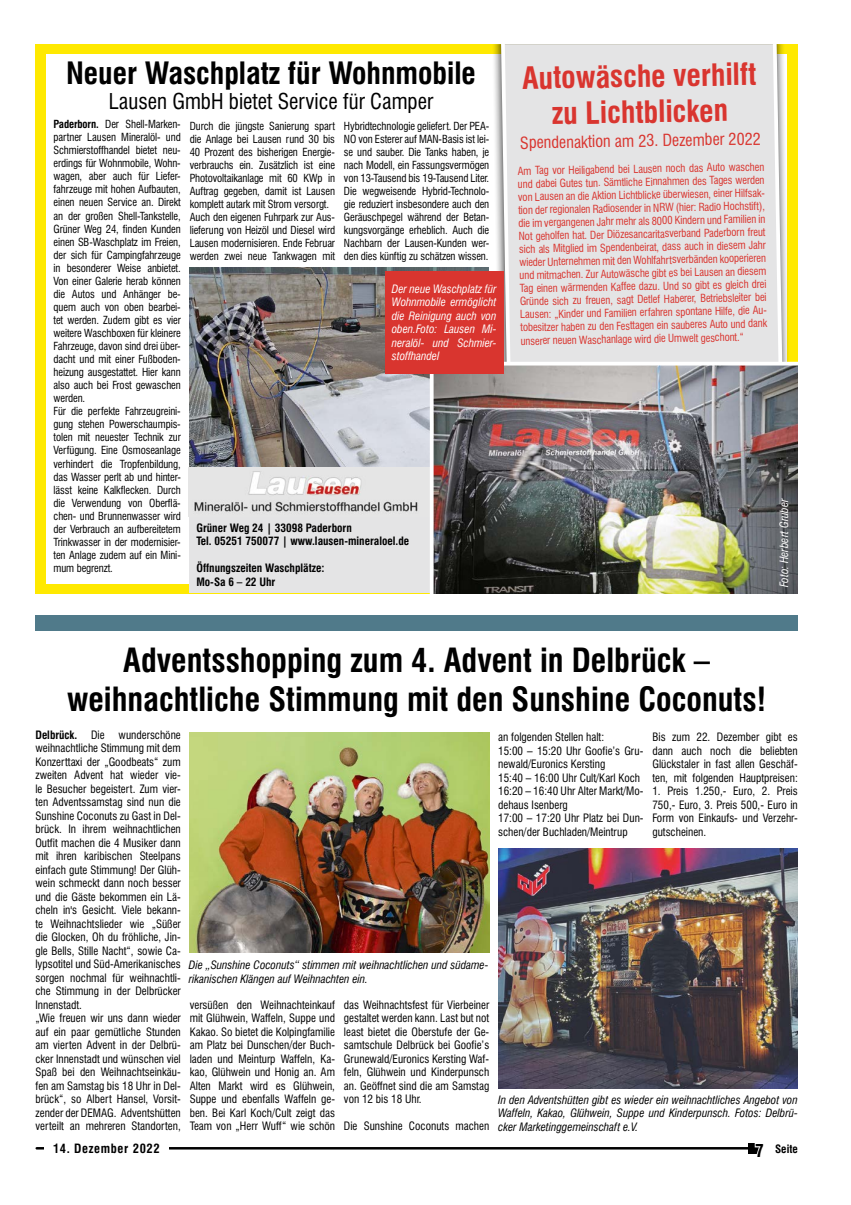
<style>
.page{position:relative;width:851px;height:1205px;background:#fff}
.page>*{position:absolute;margin:0;border:0;box-sizing:border-box;transform-origin:0 0}
.t1{font:700 condensed 32.5px/39.5px "Swiss 721 BT";color:#000;text-align:center}
.t2{font:700 condensed 30px/36px "Swiss 721 BT";color:#d9352f;text-align:center}
.t3{font:700 condensed 30px "Swiss 721 BT";color:#000}
.t4{font:condensed 21.25px "Swiss 721 BT";color:#000}
.t5{font:condensed 16.25px "Swiss 721 BT";color:#d9352f}
.t6{font:700 condensed 12.5px "Swiss 721 BT";letter-spacing:.05em;color:#000}
.t7{font:condensed 11.25px/13.5px "Swiss 721 BT";color:#000;text-align:justify}
.t8{font:italic condensed 11.25px/13.5px "Swiss 721 BT";color:#000}
.t9{font:italic condensed 11.25px/13.5px "Swiss 721 BT";color:#fff;text-align:justify}
.t10{font:700 condensed 11.25px/13.5px "Swiss 721 BT";color:#000}
.t11{font:condensed 10.88px/13px "Swiss 721 BT";letter-spacing:-.01em;color:#000}
.t12{font:condensed 10.88px/13.1px "Swiss 721 BT";color:#d9352f}
.s1{font-weight:700}
.s2{font-size:17.5px;color:#fff}
</style>
<div class="page">
<hr style="left:37px;top:1147px;width:716px;height:2px;background:#000">
<div style="left:748px;top:1143px;width:10px;height:10px;background:#000"></div>
<div style="left:44px;top:1136px;width:124px;height:24px;background:#fff"></div>
<div style="left:35px;top:615px;width:762px;height:15px;background:#507a8a"></div>
<img style="left:190px;top:733px;width:299px;height:219px">
<img style="left:498px;top:848px;width:299px;height:241px">
<div style="left:35px;top:44px;width:762px;height:549px;background:#ffe900"></div>
<div style="left:46px;top:54px;width:740px;height:529px;background:#fff"></div>
<img style="left:189px;top:267px;width:299px;height:201px">
<div style="left:189px;top:515px;width:241px;height:78px;background:#e4e4e5"></div>
<svg style="left:494px;top:44px;width:298px;height:318px"></svg>
<div style="left:499px;top:44px;width:285px;height:318px;background:#e4e4e5"></div>
<img style="left:189px;top:468px;width:241px;height:47px">
<img style="left:430px;top:362px;width:367px;height:231px">
<div style="left:384px;top:271px;width:119px;height:103px;background:#d9352f"></div>
<h2 class="t3" style="left:66px;top:55px;width:411px">Neuer Waschplatz für Wohnmobile</h2>
<h3 class="t4" style="left:109px;top:89px;width:326px">Lausen GmbH bietet Service für Camper</h3>
<p class="t11" style="left:54px;top:118px;width:129px"><span class="s1">Paderborn.</span> Der Shell-Marken&shy;partner Lausen Mineralöl- und<br>Schmierstoffhandel bietet neu&shy;erdings für Wohnmobile, Wohn&shy;wagen, aber auch für Liefer&shy;fahrzeuge mit hohen Aufbauten, einen neuen Service an. Direkt an der großen Shell-Tankstelle,<br>Grüner Weg 24, finden Kunden einen SB-Waschplatz im Freien, der sich für Campingfahrzeuge in besonderer Weise anbietet.<br>Von einer Galerie herab können die Autos und Anhänger be&shy;quem auch von oben bearbei&shy;tet werden. Zudem gibt es vier weitere Waschboxen für kleinere<br>Fahrzeuge, davon sind drei über&shy;dacht und mit einer Fußboden&shy;heizung ausgestattet. Hier kann also auch bei Frost gewaschen werden.<br>Für die perfekte Fahrzeugreini&shy;gung stehen Powerschaumpis&shy;tolen mit neuester Technik zur<br>Verfügung. Eine Osmoseanlage verhindert die Tropfenbildung, das Wasser perlt ab und hinter&shy;lässt keine Kalkflecken. Durch die Verwendung von Oberflä&shy;chen- und Brunnenwasser wird der Verbrauch an aufbereitetem<br>Trinkwasser in der modernisier&shy;ten Anlage zudem auf ein Mini&shy;mum begrenzt.</p>
<p class="t11" style="left:190px;top:119px;width:147px">Durch die jüngste Sanierung spart die Anlage bei Lausen rund 30 bis 40 Prozent des bisherigen Energie&shy;verbrauchs ein. Zusätzlich ist eine Photovoltaikanlage mit 60 KWp in Auftrag gegeben, damit ist Lausen komplett autark mit Strom versorgt.<br>Auch den eigenen Fuhrpark zur Aus&shy;lieferung von Heizöl und Diesel wird Lausen modernisieren. Ende Februar werden zwei neue Tankwagen mit</p>
<p class="t11" style="left:344px;top:119px;width:147px;text-align:justify">Hybridtechnologie geliefert. Der PEA-NO von Esterer auf MAN-Basis ist lei&shy;se und sauber. Die Tanks haben, je nach Modell, ein Fassungsvermögen von 13-Tausend bis 19-Tausend Liter.<br>Die wegweisende Hybrid-Technolo&shy;gie reduziert insbesondere auch den Geräuschpegel während der Betan&shy;kungsvorgänge erheblich. Auch die Nachbarn der Lausen-Kunden wer&shy;den dies künftig zu schätzen wissen.</p>
<p class="t9" style="left:392px;top:282px;width:106px">Der neue Waschplatz für Wohnmobile ermöglicht die Reinigung auch von oben.Foto: Lausen Mi&shy;neralöl- und Schmier&shy;stoffhandel</p>
<p class="t10" style="left:196px;top:521px;width:214px">Grüner Weg 24 | 33098 Paderborn<br>Tel. 05251 750077 | www.lausen-mineraloel.de</p>
<p class="t10" style="left:196px;top:562px;width:129px">Öffnungszeiten Waschplätze:<br>Mo-Sa 6 – 22 Uhr</p>
<h2 class="t2" style="left:522px;top:60px;width:235px;rotate:-1deg">Autowäsche verhilft zu Lichtblicken</h2>
<h3 class="t5" style="left:520px;top:133px;width:242px;rotate:-1deg">Spendenaktion am 23. Dezember 2022</h3>
<p class="t12" style="left:517px;top:164px;width:250px;rotate:-1deg">Am Tag vor Heiligabend bei Lausen noch das Auto waschen und dabei Gutes tun. Sämtliche Einnahmen des Tages werden von Lausen an die Aktion Lichtblicke überwiesen, einer Hilfsak&shy;tion der regionalen Radiosender in NRW (hier: Radio Hochstift), die im vergangenen Jahr mehr als 8000 Kindern und Familien in Not geholfen hat. Der Diözesancaritasverband Paderborn freut sich als Mitglied im Spendenbeirat, dass auch in diesem Jahr wieder Unternehmen mit den Wohlfahrtsverbänden kooperieren und mitmachen. Zur Autowäsche gibt es bei Lausen an diesem Tag einen wärmenden Kaffee dazu. Und so gibt es gleich drei Gründe sich zu freuen, sagt Detlef Haberer, Betriebsleiter bei Lausen: „Kinder und Familien erfahren spontane Hilfe, die Au&shy;tobesitzer haben zu den Festtagen ein sauberes Auto und dank unserer neuen Waschanlage wird die Umwelt geschont.“</p>
<p class="t9" style="left:777px;top:587px;width:91px;rotate:-90deg">Foto: Herbert Gruber</p>
<h1 class="t1" style="left:67px;top:640px;width:700px">Adventsshopping zum 4. Advent in Delbrück – weihnachtliche Stimmung mit den Sunshine Coconuts!</h1>
<p class="t7" style="left:35px;top:728px;width:147px;text-align:left"><span class="s1">Delbrück.</span> Die wunderschöne weihnachtliche Stimmung mit dem<br>Konzerttaxi der „Goodbeats“ zum zweiten Advent hat wieder vie&shy;le Besucher begeistert. Zum vier&shy;ten Adventssamstag sind nun die<br>Sunshine Coconuts zu Gast in Del&shy;brück. In ihrem weihnachtlichen<br>Outfit machen die 4 Musiker dann mit ihren karibischen Steelpans einfach gute Stimmung! Der Glüh&shy;wein schmeckt dann noch besser und die Gäste bekommen ein Lä&shy;cheln in's Gesicht. Viele bekann&shy;te Weihnachtslieder wie „Süßer die Glocken, Oh du fröhliche, Jin&shy;gle Bells, Stille Nacht“, sowie Ca&shy;lypsotitel und Süd-Amerikanisches sorgen nochmal für weihnachtli&shy;che Stimmung in der Delbrücker<br>Innenstadt.<br>„Wie freuen wir uns dann wieder auf ein paar gemütliche Stunden am vierten Advent in der Delbrü&shy;cker Innenstadt und wünschen viel<br>Spaß bei den Weihnachtseinkäu&shy;fen am Samstag bis 18 Uhr in Del&shy;brück“, so Albert Hansel, Vorsit&shy;zender der DEMAG. Adventshütten verteilt an mehreren Standorten,</p>
<p class="t7" style="left:498px;top:730px;width:147px;text-align:left">an folgenden Stellen halt:<br>15:00 – 15:20 Uhr Goofie’s Gru&shy;newald/Euronics Kersting<br>15:40 – 16:00 Uhr Cult/Karl Koch<br>16:20 – 16:40 Uhr Alter Markt/Mo&shy;dehaus Isenberg<br>17:00 – 17:20 Uhr Platz bei Dun&shy;schen/der Buchladen/Meintrup</p>
<p class="t7" style="left:652px;top:730px;width:147px">Bis zum 22. Dezember gibt es dann auch noch die beliebten Glückstaler in fast allen Geschäf&shy;ten, mit folgenden Hauptpreisen:</p>
<p class="t7" style="left:652px;top:784px;width:147px">1. Preis 1.250,- Euro, 2. Preis 750,- Euro, 3. Preis 500,- Euro in Form von Einkaufs- und Verzehr&shy;gutscheinen.</p>
<p class="t8" style="left:189px;top:958px;width:301px">Die „Sunshine Coconuts“ stimmen mit weihnachtlichen und südame&shy;rikanischen Klängen auf Weihnachten ein.</p>
<p class="t7" style="left:190px;top:998px;width:147px">versüßen den Weihnachteinkauf mit Glühwein, Waffeln, Suppe und Kakao. So bietet die Kolpingfamilie am Platz bei Dunschen/der Buch&shy;laden und Meinturp Waffeln, Ka&shy;kao, Glühwein und Honig an. Am Alten Markt wird es Glühwein, Suppe und ebenfalls Waffeln ge&shy;ben. Bei Karl Koch/Cult zeigt das Team von „Herr Wuff“ wie schön</p>
<p class="t7" style="left:344px;top:998px;width:147px">das Weihnachtsfest für Vierbeiner gestaltet werden kann. Last but not least bietet die Oberstufe der Ge&shy;samtschule Delbrück bei Goofie’s Grunewald/Euronics Kersting Waf&shy;feln, Glühwein und Kinderpunsch an. Geöffnet sind die am Samstag von 12 bis 18 Uhr.</p>
<p class="t8" style="left:498px;top:1093px;width:301px;text-align:justify">In den Adventshütten gibt es wieder ein weihnachtliches Angebot von Waffeln, Kakao, Glühwein, Suppe und Kinderpunsch. Fotos: Delbrü&shy;cker Marketinggemeinschaft e.V.</p>
<p class="t7" style="left:344px;top:1119px;width:147px">Die Sunshine Coconuts machen</p>
<p class="t6" style="left:53px;top:1141px;width:108px">14. Dezember 2022</p>
<p class="t10" style="left:755px;top:1142px;width:44px"><span class="s2">7</span> Seite</p>
</div>
